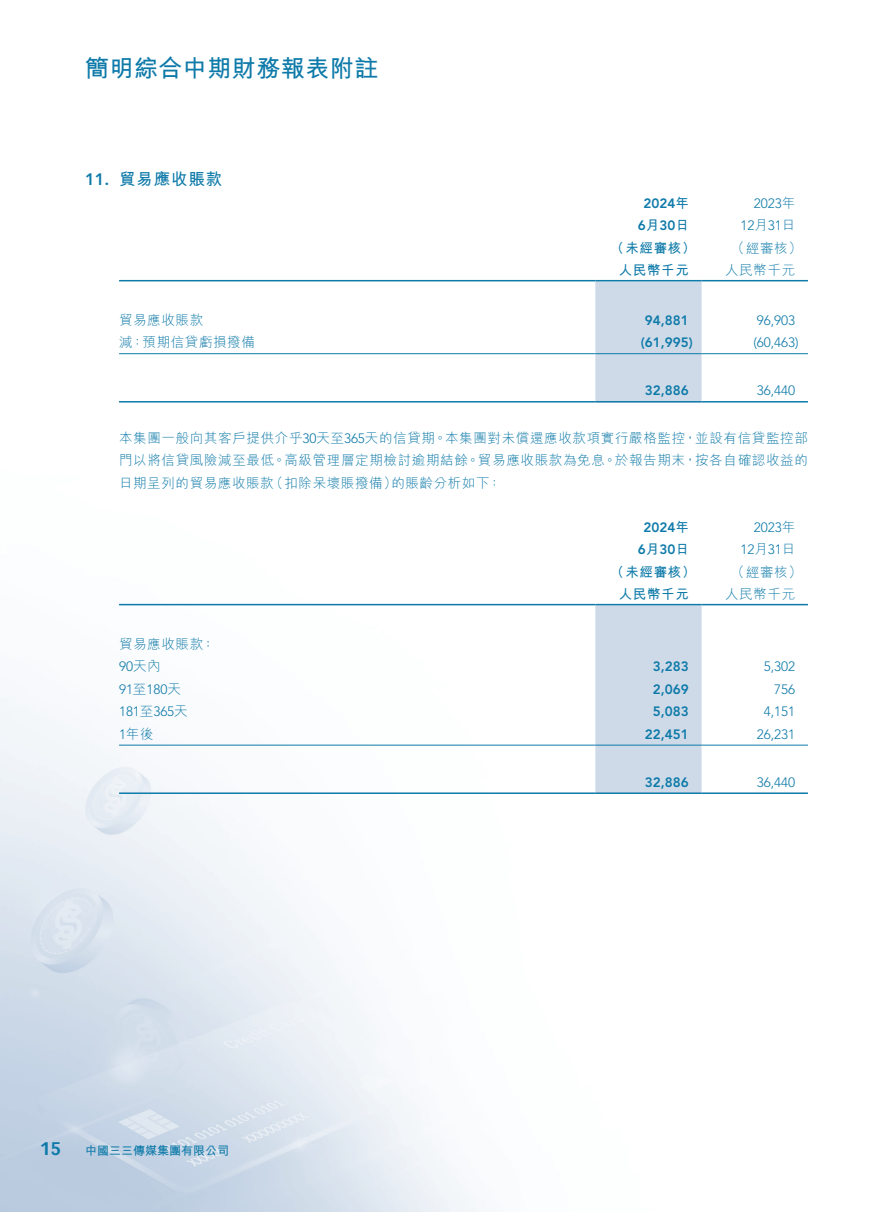
<style>
.page{position:relative;width:893px;height:1212px;background:#fff}
.page>*{position:absolute;margin:0;border:0;box-sizing:border-box;transform-origin:0 0}
.t1{font:700 24px "M Hei HK";letter-spacing:.02em;color:#0e7aa9}
.t2{font:700 18px "Vectora LT Std";color:#0e7aa9}
.t3{font:700 16.5px "M Hei HK";letter-spacing:.05em;color:#0e7aa9}
.t4{font:800 16.5px "Avenir LT Std";color:#0e7aa9}
.t5{font:300 13.5px "M Hei HK";letter-spacing:.05em;color:#0e7aa9}
.t6{font:300 13.5px/22.5px "Avenir LT Std";letter-spacing:-.005em;color:#0e7aa9;text-align:right}
.t7{font:800 13.5px/22.5px "Avenir LT Std";color:#0e7aa9;text-align:center}
.t8{font:700 13.5px "M Hei HK";letter-spacing:.05em;color:#0e7aa9}
.t9{font:700 12px "M Hei HK";color:#0e7aa9}
.s1{font-family:"M Hei HK";font-weight:700}
.s2{font-family:"M Hei HK"}
.s3{font-family:"Avenir LT Std"}
</style>
<div class="page">
<img style="left:0;top:279px;width:808px;height:933px">
<div style="left:595px;top:281px;width:107px;height:120px;background:#cedae8"></div>
<hr style="left:119px;top:280px;width:476px;height:1px;background:#0e7aa9">
<hr style="left:595px;top:280px;width:107px;height:1px;background:#0e7aa9">
<hr style="left:702px;top:280px;width:106px;height:1px;background:#0e7aa9">
<hr style="left:119px;top:353px;width:476px;height:1px;background:#0e7aa9">
<hr style="left:595px;top:353px;width:107px;height:1px;background:#0e7aa9">
<hr style="left:702px;top:353px;width:106px;height:1px;background:#0e7aa9">
<hr style="left:119px;top:401px;width:476px;height:1px;background:#0e7aa9">
<hr style="left:595px;top:401px;width:107px;height:1px;background:#0e7aa9">
<hr style="left:702px;top:401px;width:106px;height:1px;background:#0e7aa9">
<div style="left:595px;top:605px;width:107px;height:187px;background:#cedae8"></div>
<hr style="left:119px;top:604px;width:476px;height:1px;background:#0e7aa9">
<hr style="left:595px;top:604px;width:107px;height:1px;background:#0e7aa9">
<hr style="left:702px;top:604px;width:106px;height:1px;background:#0e7aa9">
<hr style="left:119px;top:745px;width:476px;height:1px;background:#0e7aa9">
<hr style="left:595px;top:745px;width:107px;height:1px;background:#0e7aa9">
<hr style="left:702px;top:745px;width:106px;height:1px;background:#0e7aa9">
<hr style="left:119px;top:792px;width:476px;height:2px;background:#0e7aa9">
<hr style="left:595px;top:792px;width:107px;height:2px;background:#0e7aa9">
<hr style="left:702px;top:792px;width:106px;height:2px;background:#0e7aa9">
<h1 class="t1" style="left:85px;top:51px;width:295px">簡明綜合中期財務報表附註</h1>
<p class="t4" style="left:85px;top:169px;width:26px">11.</p>
<p class="t3" style="left:119px;top:167px;width:105px">貿易應收賬款</p>
<p class="t7" style="left:638px;top:192px;width:52px">2024<span class="s1">年<br>月</span>6 30<span class="s1">日</span></p>
<p class="t6" style="left:740px;top:192px;width:56px">2023<span class="s2">年<br></span>12<span class="s2">月</span>31<span class="s2">日</span></p>
<p class="t5" style="left:731px;top:241px;width:72px">（經審核(</p>
<p class="t8" style="left:611px;top:238px;width:87px">（未經審核）</p>
<p class="t8" style="left:619px;top:260px;width:72px">人民幣千元</p>
<p class="t5" style="left:725px;top:263px;width:71px">人民幣千元</p>
<p class="t5" style="left:119px;top:313px;width:86px">貿易應收賬款</p>
<p class="t5" style="left:119px;top:335px;width:137px">減：預期信貸虧損撥備</p>
<p class="t7" style="left:645px;top:309px;width:45px">94,881</p>
<p class="t7" style="left:641px;top:331px;width:53px">)61,995(</p>
<p class="t6" style="left:757px;top:309px;width:40px">96,903</p>
<p class="t6" style="left:753px;top:331px;width:47px">)60,463(</p>
<p class="t7" style="left:645px;top:379px;width:45px">32,886</p>
<p class="t5" style="left:119px;top:431px;width:690px">本集團一般向其客戶提供介乎<span class="s3">30</span>天至<span class="s3">365</span>天的信貸期。本集團對未償還應收款項實行嚴格監控，並設有信貸監控部</p>
<p class="t5" style="left:119px;top:453px;width:690px">門以將信貸風險減至最低。高級管理層定期檢討逾期結餘。貿易應收賬款為免息。於報告期末，按各自確認收益的</p>
<p class="t5" style="left:391px;top:476px;width:111px">的賬齡分析如下：</p>
<p class="t6" style="left:757px;top:379px;width:40px">36,440</p>
<p class="t5" style="left:270px;top:476px;width:129px">（扣除呆壞賬撥備）</p>
<p class="t5" style="left:119px;top:476px;width:156px">日期呈列的貿易應收賬款</p>
<p class="t7" style="left:638px;top:516px;width:52px">2024<span class="s1">年<br>月</span>6 30<span class="s1">日</span></p>
<p class="t6" style="left:740px;top:516px;width:56px">2023<span class="s2">年<br></span>12<span class="s2">月</span>31<span class="s2">日</span></p>
<p class="t5" style="left:731px;top:565px;width:72px">（經審核(</p>
<p class="t8" style="left:611px;top:562px;width:87px">（未經審核）</p>
<p class="t8" style="left:619px;top:584px;width:72px">人民幣千元</p>
<p class="t5" style="left:725px;top:587px;width:71px">人民幣千元</p>
<p class="t5" style="left:119px;top:637px;width:97px">貿易應收賬款：</p>
<p class="t6" style="left:119px;top:655px;width:43px">90<span class="s2">天內</span></p>
<p class="t7" style="left:653px;top:655px;width:37px">3,283</p>
<p class="t6" style="left:764px;top:655px;width:33px">5,302</p>
<p class="t6" style="left:119px;top:678px;width:63px">91<span class="s2">至</span>180<span class="s2">天</span></p>
<p class="t7" style="left:653px;top:678px;width:37px">2,069</p>
<p class="t6" style="left:774px;top:678px;width:22px">756</p>
<p class="t6" style="left:119px;top:700px;width:70px">181<span class="s2">至</span>365<span class="s2">天</span></p>
<p class="t7" style="left:653px;top:700px;width:37px">5,083</p>
<p class="t6" style="left:764px;top:700px;width:33px">4,151</p>
<p class="t5" style="left:119px;top:727px;width:36px"><span class="s3">1</span>年後</p>
<p class="t7" style="left:645px;top:723px;width:45px">22,451</p>
<p class="t6" style="left:757px;top:723px;width:40px">26,231</p>
<p class="t7" style="left:645px;top:771px;width:45px">32,886</p>
<p class="t6" style="left:757px;top:771px;width:40px">36,440</p>
<h2 class="t2" style="left:40px;top:1137px;width:23px">15</h2>
<p class="t9" style="left:85px;top:1141px;width:145px">中國三三傳媒集團有限公司</p>
</div>
